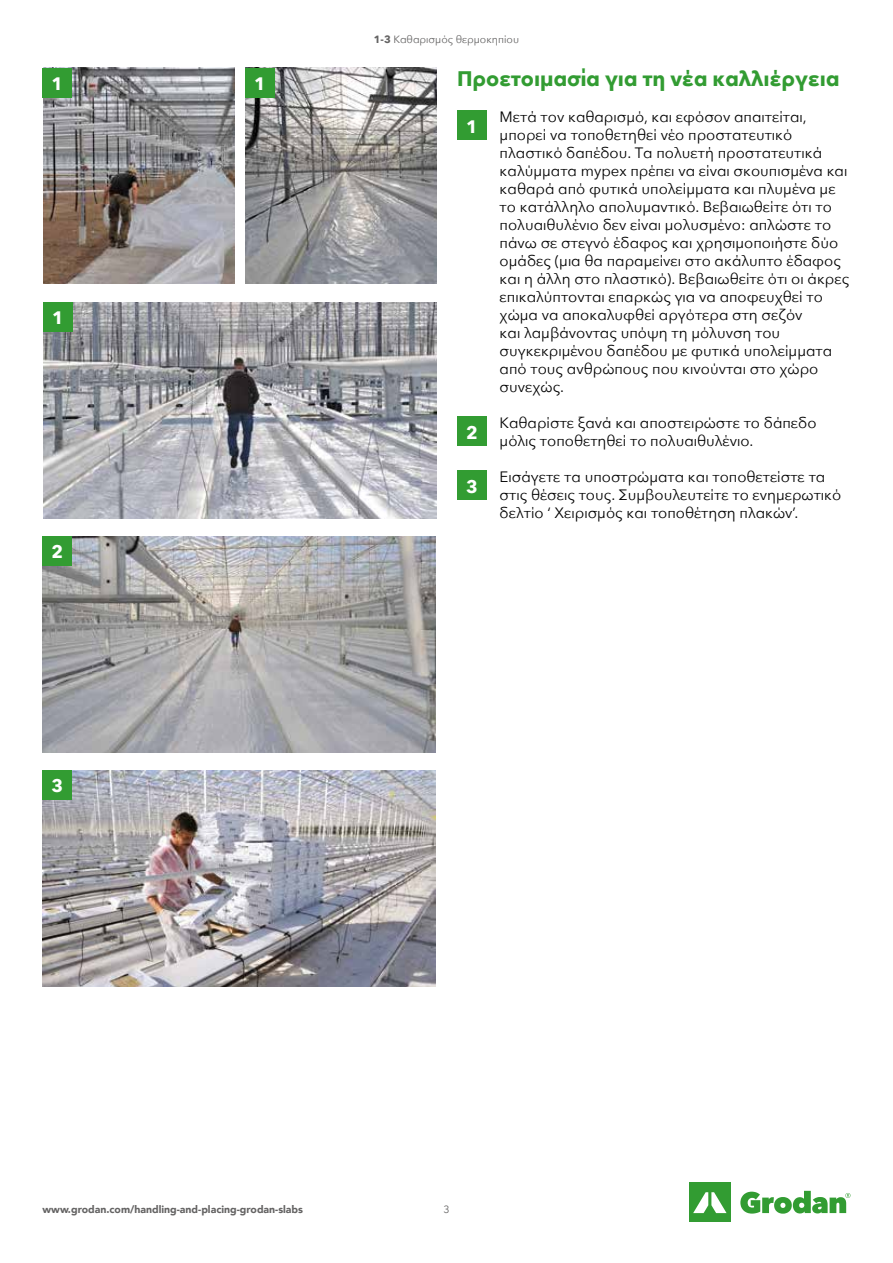
<style>
.page{position:relative;width:893px;height:1263px;background:#fff}
.page>*{position:absolute;margin:0;border:0;box-sizing:border-box;transform-origin:0 0}
.t1{font:700 21px "Avenir Next";color:#329c32}
.t2{font:700 18px "Avenir Next";color:#fff}
.t3{font:15px/18px "Avenir Next";color:#000}
.t4{font:900 10.5px "Avenir";color:#646363}
.t5{font:10.5px "Avenir Next";color:#646363}
.s1{font-weight:700}
</style>
<div class="page">
<div style="left:689px;top:1182px;width:42px;height:40px;background:#329c32"></div>
<svg style="left:693px;top:1192px;width:33px;height:21px"></svg>
<svg style="left:740px;top:1191px;width:110px;height:23px"></svg>
<img style="left:43px;top:536px;width:393px;height:216px">
<img style="left:43px;top:770px;width:393px;height:216px">
<div style="left:43px;top:536px;width:29px;height:30px;background:#329c32"></div>
<div style="left:43px;top:770px;width:29px;height:30px;background:#329c32"></div>
<div style="left:457px;top:110px;width:30px;height:30px;background:#329c32"></div>
<div style="left:457px;top:416px;width:30px;height:30px;background:#329c32"></div>
<div style="left:457px;top:470px;width:30px;height:30px;background:#329c32"></div>
<img style="left:43px;top:68px;width:191px;height:216px">
<img style="left:245px;top:68px;width:191px;height:216px">
<img style="left:43px;top:302px;width:393px;height:216px">
<div style="left:43px;top:68px;width:29px;height:30px;background:#329c32"></div>
<div style="left:43px;top:302px;width:30px;height:30px;background:#329c32"></div>
<div style="left:245px;top:68px;width:30px;height:30px;background:#329c32"></div>
<p class="t2" style="left:52px;top:68px;width:13px">1</p>
<p class="t2" style="left:52px;top:302px;width:13px">1</p>
<p class="t2" style="left:52px;top:536px;width:13px">2</p>
<p class="t2" style="left:52px;top:770px;width:13px">3</p>
<p class="t2" style="left:254px;top:68px;width:13px">1</p>
<p class="t5" style="left:374px;top:30px;width:147px"><span class="s1">1-3</span> Καθαρισμός θερμοκηπίου</p>
<h1 class="t1" style="left:457px;top:60px;width:384px">Προετοιμασία για τη νέα καλλιέργεια</h1>
<p class="t3" style="left:500px;top:107px;width:351px">Μετά τον καθαρισμό, και εφόσον απαιτείται, μπορεί να τοποθετηθεί νέο προστατευτικό πλαστικό δαπέδου. Τα πολυετή προστατευτικά καλύμματα mypex πρέπει να είναι σκουπισμένα και καθαρά από φυτικά υπολείμματα και πλυμένα με το κατάλληλο απολυμαντικό. Βεβαιωθείτε ότι το πολυαιθυλένιο δεν είναι μολυσμένο: απλώστε το πάνω σε στεγνό έδαφος και χρησιμοποιήστε δύο ομάδες (μια θα παραμείνει στο ακάλυπτο έδαφος και η άλλη στο πλαστικό). Βεβαιωθείτε ότι οι άκρες επικαλύπτονται επαρκώς για να αποφευχθεί το χώμα να αποκαλυφθεί αργότερα στη σεζόν<br>και λαμβάνοντας υπόψη τη μόλυνση του συγκεκριμένου δαπέδου με φυτικά υπολείμματα από τους ανθρώπους που κινούνται στο χώρο συνεχώς.</p>
<p class="t3" style="left:500px;top:413px;width:318px">Καθαρίστε ξανά και αποστειρώστε το δάπεδο μόλις τοποθετηθεί το πολυαιθυλένιο.</p>
<p class="t3" style="left:500px;top:467px;width:343px">Εισάγετε τα υποστρώματα και τοποθετείστε τα στις θέσεις τους. Συμβουλευτείτε το ενημερωτικό δελτίο ‘ Χειρισμός και τοποθέτηση πλακών’.</p>
<p class="t2" style="left:466px;top:111px;width:13px">1</p>
<p class="t2" style="left:466px;top:417px;width:13px">2</p>
<p class="t2" style="left:466px;top:471px;width:13px">3</p>
<p class="t4" style="left:43px;top:1200px;width:262px">www.grodan.com/handling-and-placing-grodan-slabs</p>
<p class="t5" style="left:443px;top:1200px;width:8px">3</p>
</div>
